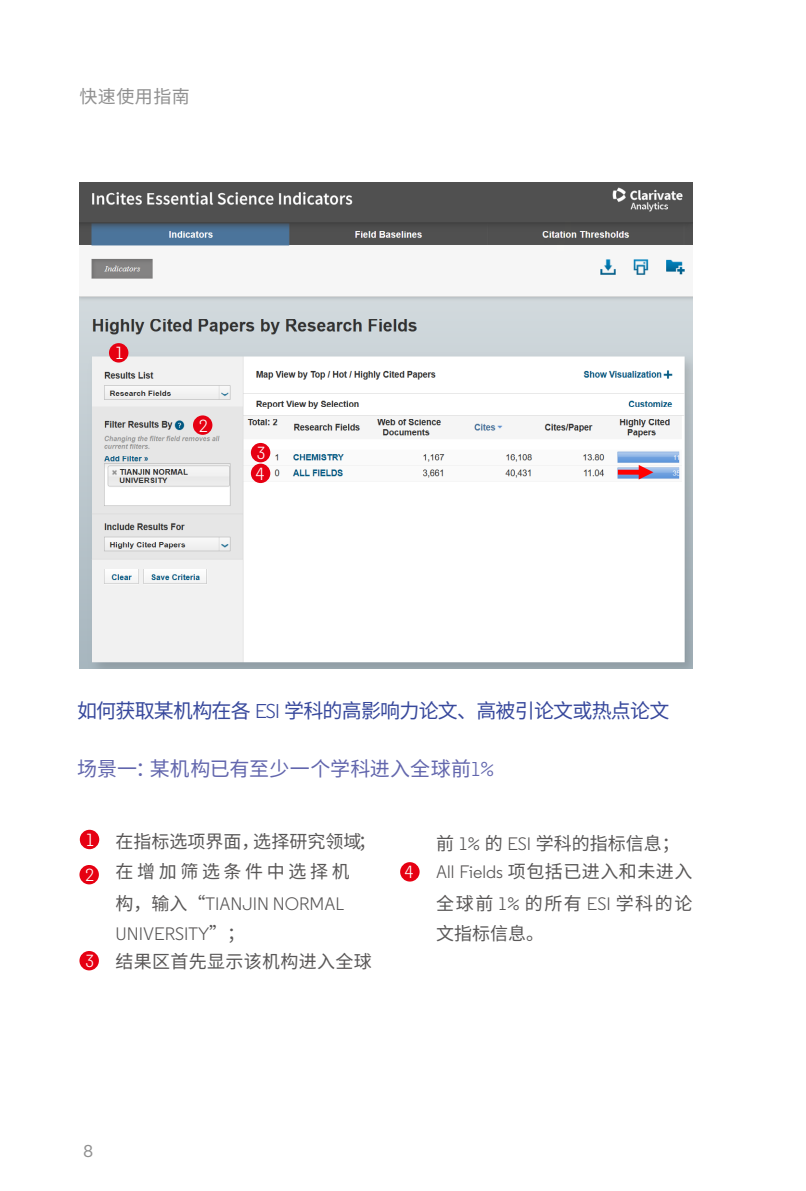
<style>
.page{position:relative;width:806px;height:1191px;background:#fff}
.page>*{position:absolute;margin:0;border:0;box-sizing:border-box;transform-origin:0 0}
.t1{font:20px "Source Han Sans CN";letter-spacing:-.04em;color:#37489c}
.t2{font:20px "Source Han Sans CN";letter-spacing:.01em;color:#6266ad}
.t3{font:18px/32px "Source Han Sans CN";letter-spacing:.015em;color:#595757;text-align:right}
.t4{font:18px/30px "Regular Clarivate";color:#595757}
.t5{font:18px "Source Han Sans CN";letter-spacing:.2em;color:#595757}
.t6{font:18px "Source Han Sans CN";letter-spacing:.025em;color:#909090}
.t7{font:18px "Knowledge";color:#909090}
.t8{font:17.4px "Regular Clarivate";color:#fff}
.s1{font-family:"Regular Clarivate"}
.s2{font-family:"Regular Clarivate";font-size:22px}
.s3{font-family:"Source Han Sans CN"}
</style>
<div class="page">
<img style="left:79px;top:182px;width:613px;height:486px">
<div style="left:617px;top:470px;width:23px;height:5px;background:#f00"></div>
<svg style="left:638px;top:465px;width:15px;height:14px"></svg>
<div style="left:193px;top:415px;width:19px;height:20px;background:#e60012;border-radius:50%"></div>
<div style="left:79px;top:865px;width:20px;height:19px;background:#e60012;border-radius:50%"></div>
<div style="left:251px;top:443px;width:19px;height:19px;background:#e60012;border-radius:50%"></div>
<div style="left:79px;top:951px;width:20px;height:19px;background:#e60012;border-radius:50%"></div>
<div style="left:251px;top:463px;width:19px;height:20px;background:#e60012;border-radius:50%"></div>
<div style="left:400px;top:862px;width:19px;height:19px;background:#e60012;border-radius:50%"></div>
<div style="left:109px;top:343px;width:19px;height:19px;background:#e60012;border-radius:50%"></div>
<div style="left:80px;top:829px;width:19px;height:20px;background:#e60012;border-radius:50%"></div>
<p class="t6" style="left:79px;top:86px;width:112px">快速使用指南</p>
<p class="t8" style="left:115px;top:342px;width:10px">1</p>
<p class="t8" style="left:199px;top:415px;width:10px">2</p>
<p class="t8" style="left:257px;top:442px;width:10px">3</p>
<p class="t8" style="left:255px;top:463px;width:10px">4</p>
<p class="t1" style="left:77px;top:699px;width:593px">如何获取某机构在各 <span class="s1">ESI</span> 学科的高影响力论文、高被引论文或热点论文</p>
<p class="t2" style="left:77px;top:757px;width:418px">场景一：某机构已有至少一个学科进入全球前<span class="s1">1%</span></p>
<p class="t3" style="left:79px;top:825px;width:298px"><span class="s2">•</span> 在指标选项界面，选择研究领域；</p>
<p class="t5" style="left:79px;top:861px;width:271px"><span class="s2">•</span> 在增加筛选条件中选择机</p>
<p class="t4" style="left:115px;top:888px;width:230px"><span class="s3">构，输入“</span>TIANJIN NORMAL<br>UNIVERSITY<span class="s3">”；</span></p>
<p class="t3" style="left:79px;top:945px;width:293px"><span class="s2">•</span> 结果区首先显示该机构进入全球</p>
<p class="t8" style="left:86px;top:829px;width:10px">1</p>
<p class="t8" style="left:85px;top:864px;width:10px">2</p>
<p class="t8" style="left:85px;top:950px;width:10px">3</p>
<p class="t3" style="left:436px;top:827px;width:245px">前 <span class="s1">1%</span> 的 <span class="s1">ESI</span> 学科的指标信息；</p>
<p class="t3" style="left:400px;top:855px;width:293px"><span class="s2">•</span> <span class="s1">All Fields</span> 项包括已进入和未进入全球前 <span class="s1">1%</span> 的所有 <span class="s1">ESI</span> 学科的论</p>
<p class="t3" style="left:436px;top:917px;width:109px">文指标信息。</p>
<p class="t8" style="left:404px;top:861px;width:10px">4</p>
<p class="t7" style="left:83px;top:1139px;width:12px">8</p>
</div>
